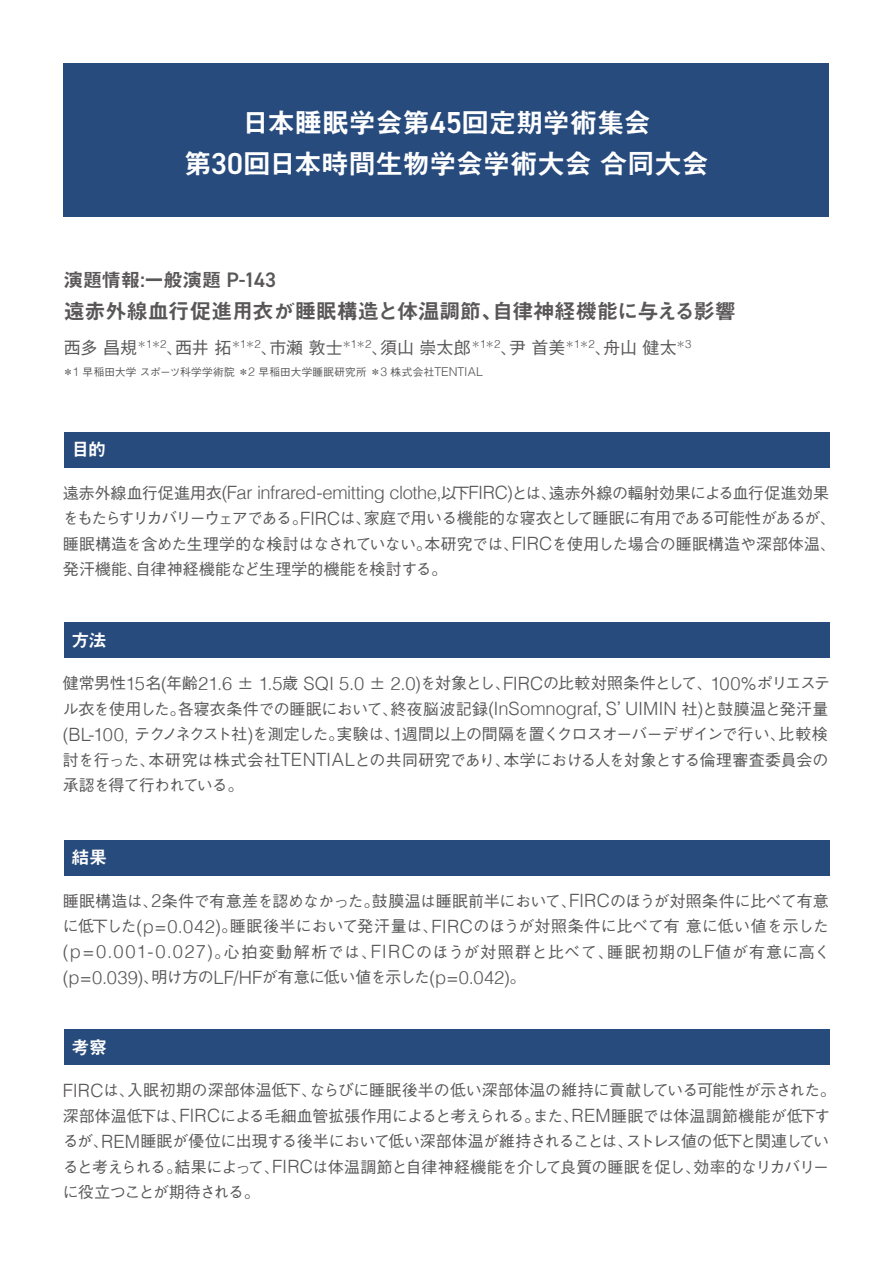
<style>
.page{position:relative;width:893px;height:1263px;background:#fff}
.page>*{position:absolute;margin:0;border:0;box-sizing:border-box;transform-origin:0 0}
.t1{font:27.6px/41.4px "Midashi Go Pro MB31";letter-spacing:-.02em;color:#fff;text-align:center}
.t2{font:21.3px "Midashi Go Pro MB31";letter-spacing:-.015em;color:#595757}
.t3{font:19.2px "Midashi Go Pro MB31";color:#595757}
.t4{font:300 18.3px "Helvetica";letter-spacing:.01em;color:#595757}
.t5{font:18px "Midashi Go Pro MB31";letter-spacing:-.03em;color:#fff}
.t6{font:500 16.95px "Gothic BBB Pro";letter-spacing:.005em;color:#595757}
.t7{font:500 15.9px/25.5px "Gothic BBB Pro";letter-spacing:-.02em;color:#595757}
.t8{font:500 10.65px "Gothic BBB Pro";letter-spacing:.025em;color:#595757}
.s1{font-family:"DIN2014";font-weight:600;font-size:30.45px}
.s2{font-family:"DIN2014";font-weight:600;font-size:21px}
.s3{font-family:"Helvetica";font-weight:300;font-size:12.15px}
.s4{font-family:"Helvetica";font-weight:300;font-size:18.3px}
.s5{font-family:"Gothic BBB Pro";font-weight:500;font-size:15.9px}
</style>
<div class="page">
<div style="left:64px;top:64px;width:765px;height:153px;background:#284b7d"></div>
<div style="left:64px;top:432px;width:765px;height:36px;background:#284b7d"></div>
<div style="left:64px;top:622px;width:765px;height:36px;background:#284b7d"></div>
<div style="left:64px;top:840px;width:765px;height:36px;background:#284b7d"></div>
<div style="left:64px;top:1029px;width:765px;height:36px;background:#284b7d"></div>
<h1 class="t1" style="left:184px;top:98px;width:527px">日本睡眠学会第<span class="s1">45</span>回定期学術集会<br>第<span class="s1">30</span>回日本時間生物学会学術大会合同大会</h1>
<p class="t3" style="left:64px;top:264px;width:214px">演題情報<span class="s2">:</span>一般演題 <span class="s2">P-143</span></p>
<h2 class="t2" style="left:64px;top:294px;width:674px">遠赤外線血行促進用衣が睡眠構造と体温調節、自律神経機能に与える影響</h2>
<p class="t6" style="left:64px;top:334px;width:629px">西多昌規<sup>＊</sup><sup>1</sup><sup>＊</sup><sup>2</sup>、西井拓<sup>＊</sup><sup>1</sup><sup>＊</sup><sup>2</sup>、市瀬敦士<sup>＊</sup><sup>1</sup><sup>＊</sup><sup>2</sup>、須山崇太郎<sup>＊</sup><sup>1</sup><sup>＊</sup><sup>2</sup>、尹首美<sup>＊</sup><sup>1</sup><sup>＊</sup><sup>2</sup>、舟山健太<sup>＊</sup><sup>3</sup></p>
<p class="t8" style="left:63px;top:363px;width:422px">＊<span class="s3">1</span> 早稲田大学スポーツ科学学術院＊<span class="s3">2</span> 早稲田大学睡眠研究所＊<span class="s3">3</span> 株式会社<span class="s3">TENTIAL</span></p>
<p class="t5" style="left:71px;top:435px;width:36px">目的</p>
<p class="t7" style="left:63px;top:478px;width:775px">遠赤外線血行促進用衣<span class="s4">(Far infrared-emitting clothe,</span>以下<span class="s4">FIRC)</span>とは、遠赤外線の輻射効果による血行促進効果をもたらすリカバリーウェアである。<span class="s4">FIRC</span>は、家庭で用いる機能的な寝衣として睡眠に有用である可能性があるが、睡眠構造を含めた生理学的な検討はなされていない。本研究では、<span class="s4">FIRC</span>を使用した場合の睡眠構造や深部体温、発汗機能、自律神経機能など生理学的機能を検討する。</p>
<p class="t5" style="left:71px;top:626px;width:37px">方法</p>
<p class="t7" style="left:63px;top:668px;width:769px">健常男性<span class="s4">15</span>名<span class="s4">(</span>年齢<span class="s4">21.6</span> ± <span class="s4">1.5</span>歳 <span class="s4">SQI 5.0</span> ± <span class="s4">2.0)</span>を対象とし、<span class="s4">FIRC</span>の比較対照条件として、<span class="s4">100%</span>ポリエステル衣を使用した。各寝衣条件での睡眠において、終夜脳波記録<span class="s4">(InSomnograf</span>，<span class="s4">S</span>’<span class="s4">UIMIN</span> 社<span class="s4">)</span>と鼓膜温と発汗量<span class="s4">(BL-100,</span> テクノネクスト社<span class="s4">)</span>を測定した。実験は、<span class="s4">1</span>週間以上の間隔を置くクロスオーバーデザインで行い、比較検討を行った、本研究は株式会社<span class="s4">TENTIAL</span>との共同研究であり、本学における人を対象とする倫理審査委員会の承認を得て行われている。</p>
<p class="t5" style="left:71px;top:843px;width:37px">結果</p>
<p class="t7" style="left:63px;top:886px;width:769px;text-align:justify">睡眠構造は、<span class="s4">2</span>条件で有意差を認めなかった。鼓膜温は睡眠前半において、<span class="s4">FIRC</span>のほうが対照条件に比べて有意に低下した<span class="s4">(p=0.042)</span>。睡眠後半において発汗量は、<span class="s4">FIRC</span>のほうが対照条件に比べて有意に低い値を示した<span class="s4">(p=0.001-0.027)</span>。心拍変動解析では、<span class="s4">FIRC</span>のほうが対照群と比べて、睡眠初期の<span class="s4">LF</span>値が有意に高く</p>
<p class="t4" style="left:63px;top:961px;width:465px">(p=0.039)<span class="s5">、明け方の</span>LF/HF<span class="s5">が有意に低い値を示した</span>(p=0.042)<span class="s5">。</span></p>
<p class="t5" style="left:71px;top:1033px;width:37px">考察</p>
<p class="t7" style="left:63px;top:1075px;width:775px"><span class="s4">FIRC</span>は、入眠初期の深部体温低下、ならびに睡眠後半の低い深部体温の維持に貢献している可能性が示された。深部体温低下は、<span class="s4">FIRC</span>による毛細血管拡張作用によると考えられる。また、<span class="s4">REM</span>睡眠では体温調節機能が低下するが、<span class="s4">REM</span>睡眠が優位に出現する後半において低い深部体温が維持されることは、ストレス値の低下と関連していると考えられる。結果によって、<span class="s4">FIRC</span>は体温調節と自律神経機能を介して良質の睡眠を促し、効率的なリカバリーに役立つことが期待される。</p>
</div>
